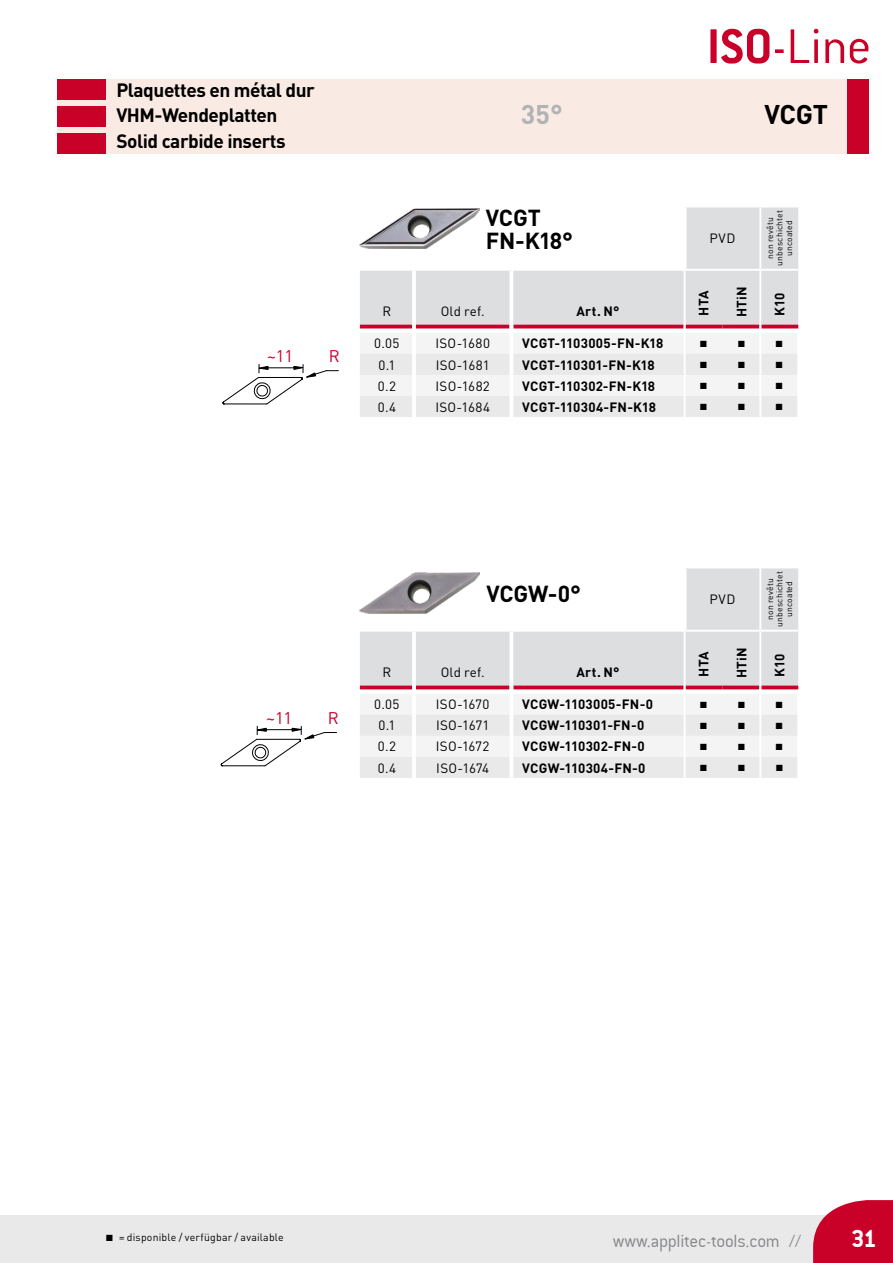
<style>
.page{position:relative;width:893px;height:1263px;background:#fff}
.page>*{position:absolute;margin:0;border:0;box-sizing:border-box;transform-origin:0 0}
.t1{font:53.4px "Conduit ITCTT Light";color:#c90028}
.t2{font:700 26.7px "DIN Pro";color:#000}
.t3{font:700 26.7px "DIN Pro";color:#b1b3b4}
.t4{font:26.7px "Conduit ITCTT Bold";color:#fff}
.t5{font:700 22.95px/22.6px "DIN Pro";letter-spacing:-.01em;color:#000}
.t6{font:700 19.05px/25.8px "DIN Pro";letter-spacing:-.025em;color:#000}
.t7{font:19.05px "Conduit ITCTT Light";letter-spacing:-.015em;color:#87888a}
.t8{font:16.65px "DIN Pro";color:#c90028}
.t9{font:700 13.35px "DIN Pro";letter-spacing:.015em;color:#000}
.t10{font:13.35px "DIN Pro";letter-spacing:.02em;color:#000}
.t11{font:700 13.35px "Arial";color:#000}
.t12{font:10.5px "DIN Pro";letter-spacing:.02em;color:#000}
.t13{font:8.55px/9.6px "DIN Pro";letter-spacing:.015em;color:#000;text-align:center}
.s1{font-family:"Conduit ITCTT Bold"}
.s2{font-family:"Arial";font-weight:700;font-size:13.35px}
</style>
<div class="page">
<div style="left:0;top:1216px;width:893px;height:47px;background:#e9e9ea"></div>
<svg style="left:813px;top:1200px;width:80px;height:63px;background:#ce1a3e"></svg>
<div style="left:57px;top:79px;width:812px;height:74px;background:#faeae4"></div>
<div style="left:57px;top:79px;width:49px;height:21px;background:#c90028"></div>
<div style="left:57px;top:106px;width:49px;height:21px;background:#c90028"></div>
<div style="left:57px;top:133px;width:49px;height:20px;background:#c90028"></div>
<div style="left:847px;top:79px;width:22px;height:74px;background:#c90028"></div>
<svg style="left:360px;top:207px;width:438px;height:118px;fill:#dddedf"></svg>
<hr style="left:360px;top:325px;width:52px;height:3px;background:#c90028">
<hr style="left:416px;top:325px;width:93px;height:3px;background:#c90028">
<hr style="left:513px;top:325px;width:171px;height:3px;background:#c90028">
<hr style="left:686px;top:325px;width:36px;height:3px;background:#c90028">
<hr style="left:722px;top:325px;width:37px;height:3px;background:#c90028">
<hr style="left:761px;top:325px;width:37px;height:3px;background:#c90028">
<hr style="left:412px;top:207px;width:4px;height:62px;background:#fff">
<hr style="left:509px;top:207px;width:4px;height:62px;background:#fff">
<hr style="left:683px;top:207px;width:3px;height:62px;background:#fff">
<hr style="left:412px;top:271px;width:4px;height:56px;background:#fff">
<svg style="left:509px;top:271px;width:4px;height:56px"></svg>
<hr style="left:684px;top:271px;width:2px;height:56px;background:#fff">
<hr style="left:759px;top:271px;width:2px;height:56px;background:#fff">
<svg style="left:360px;top:327px;width:438px;height:90px"></svg>
<hr style="left:759px;top:207px;width:2px;height:62px;background:#fff">
<hr style="left:360px;top:269px;width:54px;height:2px;background:#fff">
<hr style="left:414px;top:269px;width:97px;height:2px;background:#fff">
<hr style="left:511px;top:269px;width:174px;height:2px;background:#fff">
<hr style="left:685px;top:269px;width:37px;height:2px;background:#fff">
<hr style="left:722px;top:269px;width:38px;height:2px;background:#fff">
<hr style="left:760px;top:269px;width:38px;height:2px;background:#fff">
<svg style="left:360px;top:568px;width:438px;height:118px;fill:#dddedf"></svg>
<hr style="left:360px;top:686px;width:52px;height:3px;background:#c90028">
<hr style="left:416px;top:686px;width:93px;height:3px;background:#c90028">
<hr style="left:513px;top:686px;width:171px;height:3px;background:#c90028">
<hr style="left:686px;top:686px;width:36px;height:3px;background:#c90028">
<hr style="left:722px;top:686px;width:37px;height:3px;background:#c90028">
<hr style="left:761px;top:686px;width:37px;height:3px;background:#c90028">
<hr style="left:412px;top:568px;width:4px;height:62px;background:#fff">
<hr style="left:509px;top:568px;width:4px;height:62px;background:#fff">
<hr style="left:683px;top:568px;width:3px;height:62px;background:#fff">
<hr style="left:412px;top:632px;width:4px;height:55px;background:#fff">
<svg style="left:509px;top:632px;width:4px;height:55px"></svg>
<hr style="left:684px;top:632px;width:2px;height:55px;background:#fff">
<hr style="left:759px;top:632px;width:2px;height:55px;background:#fff">
<svg style="left:360px;top:687px;width:438px;height:91px"></svg>
<hr style="left:759px;top:568px;width:2px;height:62px;background:#fff">
<hr style="left:360px;top:630px;width:54px;height:2px;background:#fff">
<hr style="left:414px;top:630px;width:97px;height:2px;background:#fff">
<hr style="left:511px;top:630px;width:174px;height:2px;background:#fff">
<hr style="left:685px;top:630px;width:37px;height:2px;background:#fff">
<hr style="left:722px;top:630px;width:38px;height:2px;background:#fff">
<hr style="left:760px;top:630px;width:38px;height:2px;background:#fff">
<svg style="left:222px;top:364px;width:116px;height:41px"></svg>
<img style="left:360px;top:209px;width:120px;height:40px">
<svg style="left:220px;top:726px;width:117px;height:41px"></svg>
<img style="left:360px;top:572px;width:120px;height:41px">
<h3 class="t6" style="left:116px;top:74px;width:200px">Plaquettes en métal dur<br>VHM-Wendeplatten<br>Solid carbide inserts</h3>
<p class="t8" style="left:267px;top:343px;width:28px">~11</p>
<p class="t8" style="left:329px;top:343px;width:12px">R</p>
<h1 class="t1" style="left:707px;top:17px;width:166px"><span class="s1">ISO</span>-Line</h1>
<h2 class="t3" style="left:521px;top:92px;width:43px">35°</h2>
<h2 class="t2" style="left:764px;top:92px;width:65px">VCGT</h2>
<h3 class="t5" style="left:486px;top:204px;width:89px">VCGT<br>FN-K18°</h3>
<p class="t10" style="left:383px;top:300px;width:10px">R</p>
<p class="t10" style="left:441px;top:300px;width:46px">Old ref.</p>
<p class="t9" style="left:576px;top:300px;width:45px">Art. N°</p>
<p class="t10" style="left:710px;top:228px;width:27px">PVD</p>
<p class="t13" style="left:764px;top:266px;width:57px;rotate:-90deg">non revêtu unbeschichtet uncoated</p>
<p class="t9" style="left:693px;top:316px;width:27px;rotate:-90deg">HTA</p>
<p class="t9" style="left:731px;top:317px;width:32px;rotate:-90deg">HTiN</p>
<p class="t9" style="left:768px;top:316px;width:24px;rotate:-90deg">K10</p>
<p class="t10" style="left:374px;top:333px;width:27px">0.05</p>
<p class="t10" style="left:435px;top:333px;width:56px">ISO-1680</p>
<p class="t9" style="left:522px;top:332px;width:143px">VCGT-1103005-FN-K18</p>
<p class="t11" style="left:699px;top:333px;width:47px">■ ■</p>
<p class="t11" style="left:775px;top:333px;width:10px">■</p>
<p class="t10" style="left:378px;top:354px;width:18px">0.1</p>
<p class="t10" style="left:436px;top:354px;width:56px">ISO-1681</p>
<p class="t9" style="left:522px;top:354px;width:134px">VCGT-110301-FN-K18</p>
<p class="t11" style="left:699px;top:354px;width:47px">■ ■</p>
<p class="t11" style="left:775px;top:354px;width:10px">■</p>
<p class="t10" style="left:378px;top:375px;width:20px">0.2</p>
<p class="t10" style="left:435px;top:375px;width:56px">ISO-1682</p>
<p class="t9" style="left:522px;top:375px;width:134px">VCGT-110302-FN-K18</p>
<p class="t11" style="left:699px;top:375px;width:47px">■ ■</p>
<p class="t11" style="left:775px;top:375px;width:10px">■</p>
<p class="t10" style="left:378px;top:396px;width:20px">0.4</p>
<p class="t10" style="left:435px;top:396px;width:56px">ISO-1684</p>
<p class="t9" style="left:522px;top:396px;width:135px">VCGT-110304-FN-K18</p>
<p class="t11" style="left:699px;top:396px;width:47px">■ ■</p>
<p class="t11" style="left:775px;top:396px;width:10px">■</p>
<p class="t8" style="left:266px;top:705px;width:28px">~11</p>
<p class="t8" style="left:328px;top:705px;width:12px">R</p>
<h3 class="t5" style="left:486px;top:579px;width:96px">VCGW-0°</h3>
<p class="t10" style="left:383px;top:661px;width:10px">R</p>
<p class="t10" style="left:441px;top:661px;width:46px">Old ref.</p>
<p class="t9" style="left:576px;top:661px;width:45px">Art. N°</p>
<p class="t10" style="left:710px;top:589px;width:27px">PVD</p>
<p class="t13" style="left:764px;top:627px;width:57px;rotate:-90deg">non revêtu unbeschichtet uncoated</p>
<p class="t9" style="left:693px;top:677px;width:27px;rotate:-90deg">HTA</p>
<p class="t9" style="left:731px;top:678px;width:32px;rotate:-90deg">HTiN</p>
<p class="t9" style="left:768px;top:677px;width:24px;rotate:-90deg">K10</p>
<p class="t10" style="left:374px;top:694px;width:27px">0.05</p>
<p class="t10" style="left:436px;top:694px;width:55px">ISO-1670</p>
<p class="t9" style="left:522px;top:693px;width:132px">VCGW-1103005-FN-0</p>
<p class="t11" style="left:699px;top:694px;width:47px">■ ■</p>
<p class="t11" style="left:775px;top:694px;width:10px">■</p>
<p class="t10" style="left:378px;top:715px;width:18px">0.1</p>
<p class="t10" style="left:436px;top:715px;width:55px">ISO-1671</p>
<p class="t9" style="left:522px;top:714px;width:124px">VCGW-110301-FN-0</p>
<p class="t11" style="left:699px;top:715px;width:47px">■ ■</p>
<p class="t11" style="left:775px;top:715px;width:10px">■</p>
<p class="t10" style="left:378px;top:736px;width:20px">0.2</p>
<p class="t10" style="left:436px;top:736px;width:55px">ISO-1672</p>
<p class="t9" style="left:522px;top:735px;width:124px">VCGW-110302-FN-0</p>
<p class="t11" style="left:699px;top:736px;width:47px">■ ■</p>
<p class="t11" style="left:775px;top:736px;width:10px">■</p>
<p class="t10" style="left:378px;top:757px;width:20px">0.4</p>
<p class="t10" style="left:436px;top:757px;width:54px">ISO-1674</p>
<p class="t9" style="left:522px;top:756px;width:125px">VCGW-110304-FN-0</p>
<p class="t11" style="left:700px;top:757px;width:47px">■ ■</p>
<p class="t11" style="left:775px;top:757px;width:10px">■</p>
<p class="t12" style="left:106px;top:1228px;width:180px"><span class="s2">■</span> = disponible / verfügbar / available</p>
<h3 class="t7" style="left:613px;top:1230px;width:190px">www.applitec-tools.com //</h3>
<h2 class="t4" style="left:851px;top:1223px;width:27px">31</h2>
<h3 class="t7" style="left:600px;top:1230px;width:190px">w .applitec-tools.com //</h3>
</div>
